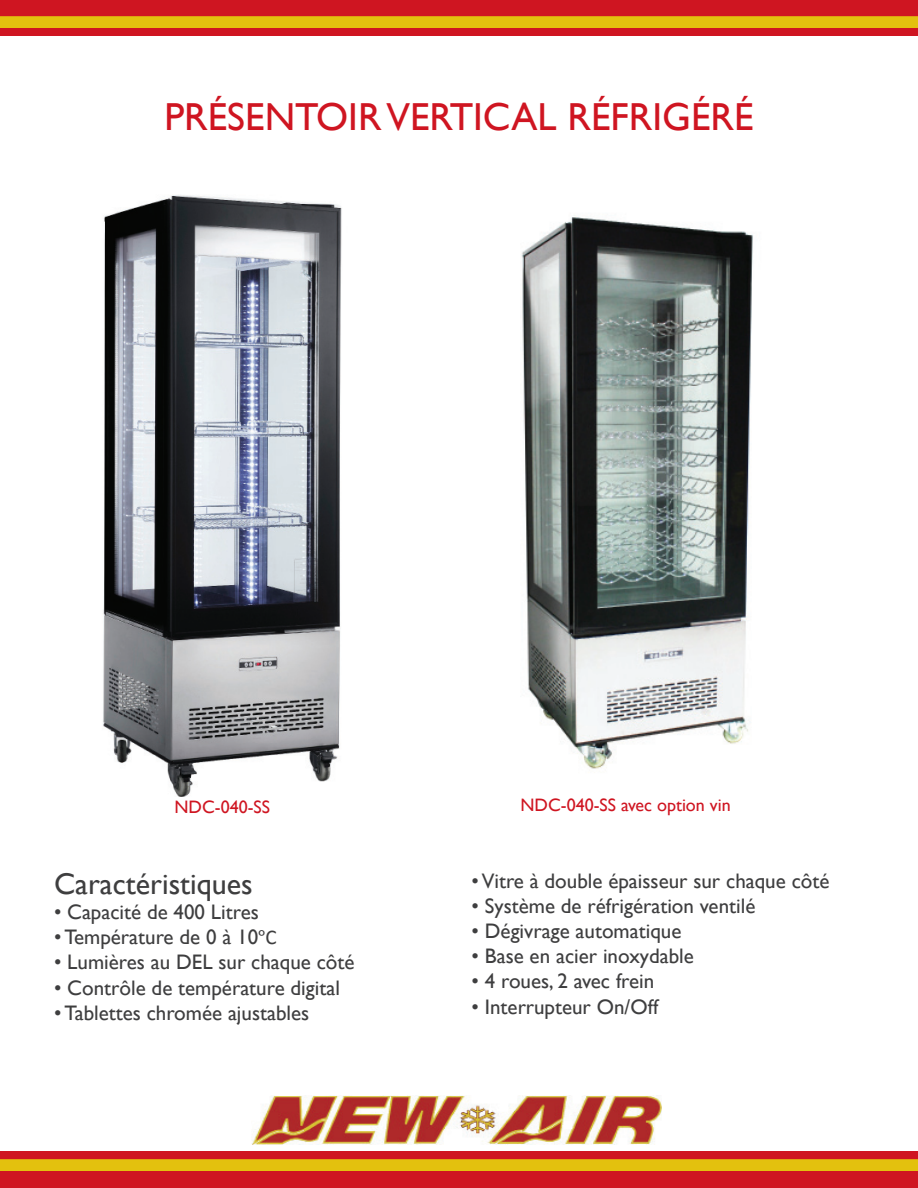
<style>
.page{position:relative;width:918px;height:1188px;background:#fff}
.page>*{position:absolute;margin:0;border:0;box-sizing:border-box;transform-origin:0 0}
.t1{font:39px "Gill Sans";color:#cf1521}
.t2{font:30px "Gill Sans";color:#3e3e3f}
.t3{font:21px "Gill Sans";color:#3e3e3f}
.t4{font:18px "Gill Sans";color:#cf1521}
.s1{font-family:"Minion Pro"}
.s2{font-family:"Calibri"}
</style>
<div class="page">
<svg style="left:0;top:0;width:918px;height:36px;background:#d54d1a"></svg>
<svg style="left:0;top:1151px;width:918px;height:37px;background:#d54b1a"></svg>
<img style="left:251px;top:1095px;width:411px;height:50px">
<img style="left:103px;top:195px;width:239px;height:601px">
<img style="left:521px;top:215px;width:232px;height:554px">
<h1 class="t1" style="left:164px;top:94px;width:591px">PRÉSENTOIR VERTICAL RÉFRIGÉRÉ</h1>
<p class="t4" style="left:175px;top:797px;width:97px">NDC-040-SS</p>
<h2 class="t2" style="left:54px;top:866px;width:200px">Caractéristiques</h2>
<p class="t3" style="left:54px;top:900px;width:206px">• Capacité de 400 Litres</p>
<p class="t3" style="left:54px;top:925px;width:224px">• Température de 0 à 10<span class="s1">°</span><span class="s2">C</span></p>
<p class="t3" style="left:54px;top:950px;width:302px">• Lumières au DEL sur chaque côté</p>
<p class="t3" style="left:54px;top:975px;width:288px">• Contrôle de température digital</p>
<p class="t3" style="left:54px;top:1001px;width:257px">• Tablettes chromée ajustables</p>
<p class="t4" style="left:521px;top:794px;width:212px">NDC-040-SS avec option vin</p>
<p class="t3" style="left:472px;top:868px;width:359px">• Vitre à double épaisseur sur chaque côté</p>
<p class="t3" style="left:472px;top:893px;width:285px">• Système de réfrigération ventilé</p>
<p class="t3" style="left:472px;top:919px;width:211px">• Dégivrage automatique</p>
<p class="t3" style="left:472px;top:944px;width:224px">• Base en acier inoxydable</p>
<p class="t3" style="left:472px;top:969px;width:184px">• 4 roues, 2 avec frein</p>
<p class="t3" style="left:472px;top:994px;width:188px">• Interrupteur On/Off</p>
</div>
